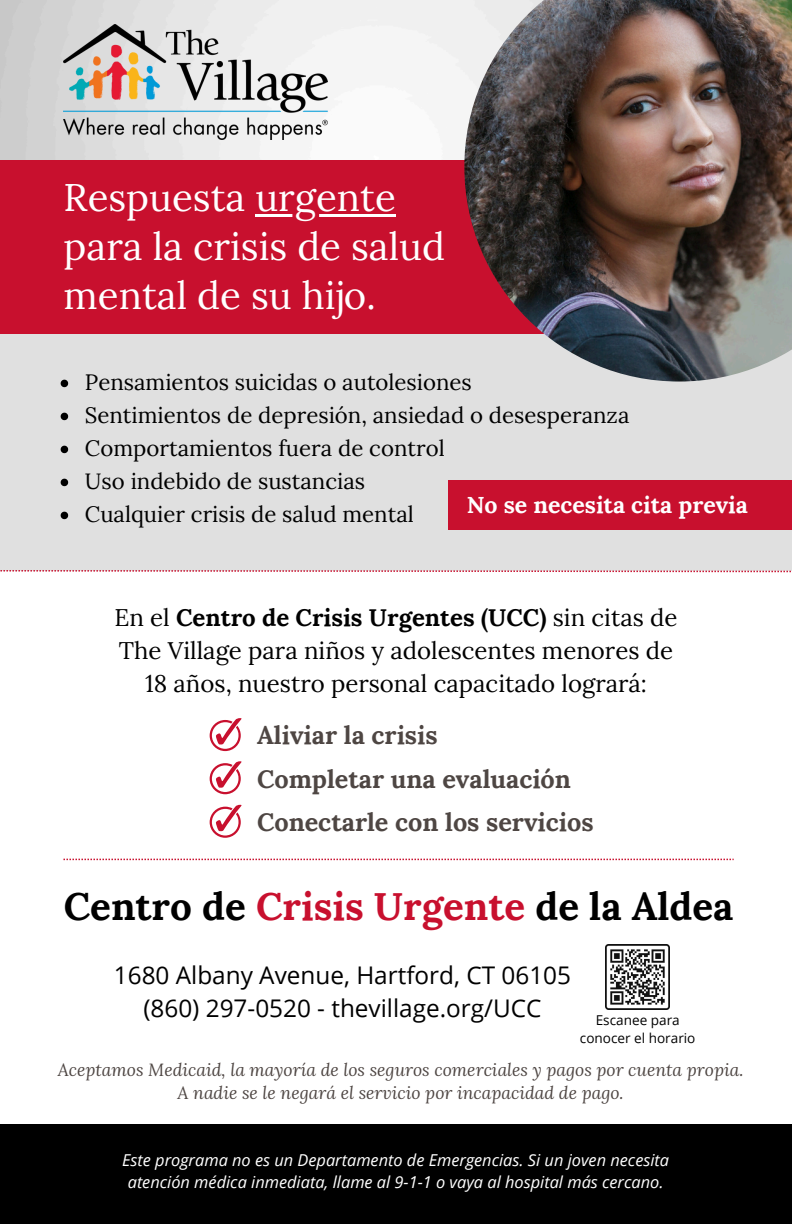
<style>
.page{position:relative;width:792px;height:1224px;background:#fff}
.page>*{position:absolute;margin:0;border:0;box-sizing:border-box;transform-origin:0 0}
.t1{font:700 38.6px "Lora";color:#000}
.t2{font:38.4px/49px "Lora";color:#fff}
.t3{font:700 25.2px "Lora";color:#4e4643}
.t4{font:24.4px/33.2px "Open Sans";color:#000;text-align:center}
.t5{font:24px/33px "Lora";color:#000;text-align:center}
.t6{font:700 23px "Lora";color:#fff}
.t7{font:22.2px "Lora";color:#000}
.t8{font:italic 17.6px/23.4px "Lora";color:#4e4643;text-align:center}
.t9{font:italic 16.4px/21.8px "Open Sans";color:#fff;text-align:center}
.t10{font:13.6px/18px "Open Sans";color:#000;text-align:center}
.s1{font-weight:700}
.s2{color:#c8102e}
</style>
<div class="page">
<img style="left:0;top:0;width:464px;height:160px">
<img style="left:63px;top:24px;width:264px;height:116px">
<div style="left:0;top:330px;width:792px;height:241px;background:#e0e0e0"></div>
<div style="left:0;top:160px;width:792px;height:174px;background:#c8102e"></div>
<img style="left:464px;top:0;width:328px;height:382px">
<svg style="left:63px;top:859px;width:671px;height:1px"></svg>
<svg style="left:61px;top:380px;width:7px;height:7px"></svg>
<svg style="left:61px;top:413px;width:7px;height:7px"></svg>
<svg style="left:61px;top:446px;width:7px;height:7px"></svg>
<svg style="left:61px;top:479px;width:7px;height:7px"></svg>
<svg style="left:61px;top:512px;width:7px;height:7px"></svg>
<hr style="left:255px;top:214px;width:141px;height:3px;background:#fff">
<svg style="left:0;top:570px;width:791px;height:2px"></svg>
<svg style="left:210px;top:718px;width:31px;height:33px"></svg>
<svg style="left:210px;top:761px;width:31px;height:33px"></svg>
<svg style="left:210px;top:805px;width:31px;height:33px"></svg>
<div style="left:0;top:1124px;width:792px;height:100px;background:#000"></div>
<div style="left:448px;top:481px;width:344px;height:49px;background:#c8102e"></div>
<img style="left:605px;top:945px;width:65px;height:64px">
<p class="t2" style="left:64px;top:173px;width:334px">Respuesta urgente</p>
<p class="t2" style="left:64px;top:221px;width:383px">para la crisis de salud mental de su hijo.</p>
<p class="t7" style="left:85px;top:368px;width:389px">Pensamientos suicidas o autolesiones</p>
<p class="t7" style="left:85px;top:401px;width:546px">Sentimientos de depresión, ansiedad o desesperanza</p>
<p class="t7" style="left:85px;top:434px;width:361px">Comportamientos fuera de control</p>
<p class="t7" style="left:85px;top:467px;width:282px">Uso indebido de sustancias</p>
<p class="t7" style="left:85px;top:500px;width:330px">Cualquier crisis de salud mental</p>
<p class="t6" style="left:467px;top:489px;width:283px">No se necesita cita previa</p>
<h4 class="t5" style="left:114px;top:601px;width:565px">En el <span class="s1">Centro de Crisis Urgentes (UCC)</span> sin citas de<br>The Village para niños y adolescentes menores de<br>18 años, nuestro personal capacitado logrará:</h4>
<p class="t3" style="left:257px;top:719px;width:182px">Aliviar la crisis</p>
<h3 class="t3" style="left:257px;top:762px;width:315px">Completar una evaluación</h3>
<h3 class="t3" style="left:257px;top:806px;width:338px">Conectarle con los servicios</h3>
<h2 class="t1" style="left:64px;top:881px;width:671px">Centro de <span class="s2">Crisis Urgente</span> de la Aldea</h2>
<h3 class="t4" style="left:114px;top:958px;width:459px">1680 Albany Avenue, Hartford, CT 06105 (860) 297-0520 - thevillage.org/UCC</h3>
<p class="t10" style="left:580px;top:1011px;width:117px">Escanee para conocer el horario</p>
<h1 class="t8" style="left:58px;top:1057px;width:687px">Aceptamos Medicaid, la mayoría de los seguros comerciales y pagos por cuenta propia.<br>A nadie se le negará el servicio por incapacidad de pago.</h1>
<h3 class="t9" style="left:122px;top:1149px;width:548px">Este programa no es un Departamento de Emergencias. Si un joven necesita atención médica inmediata, llame al 9-1-1 o vaya al hospital más cercano.</h3>
</div>
